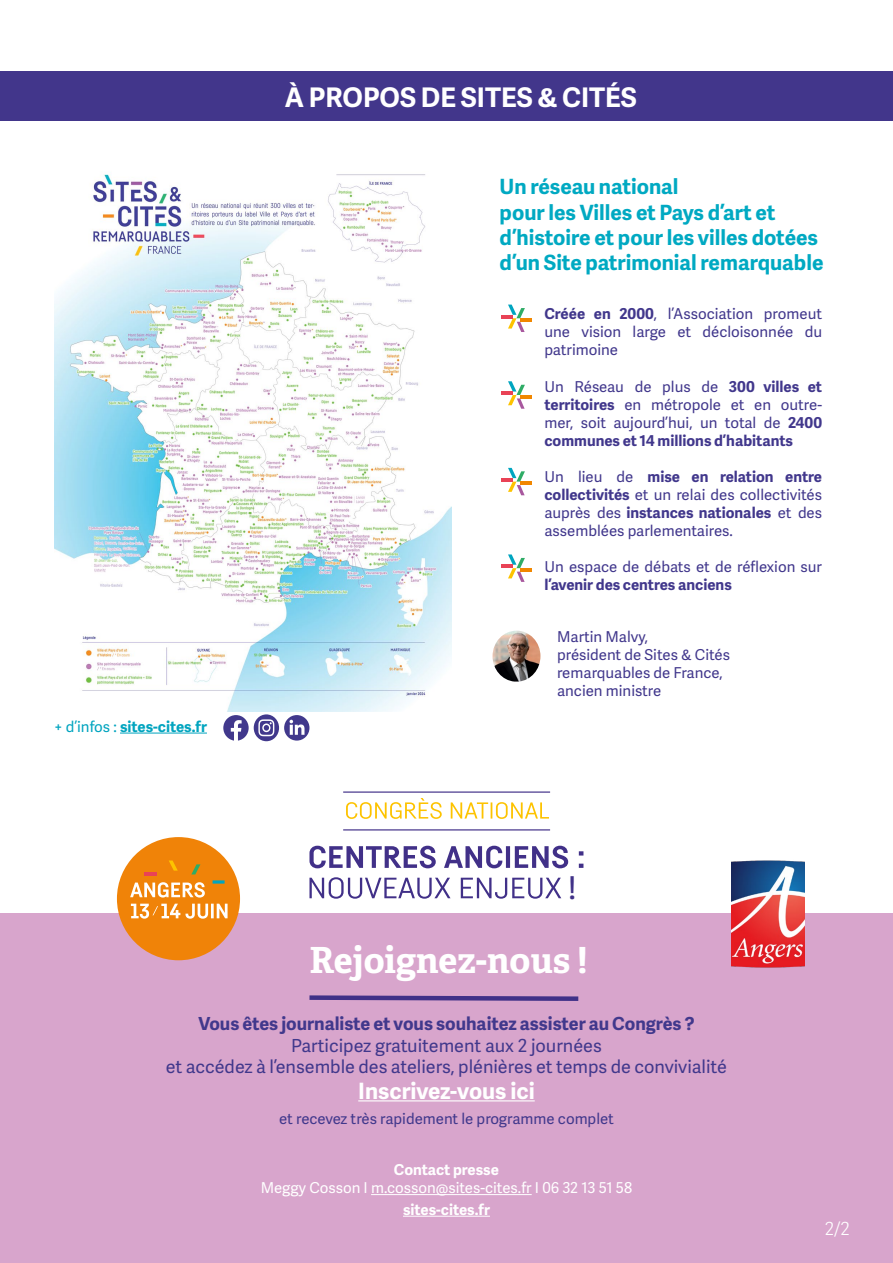
<style>
.page{position:relative;width:893px;height:1263px;background:#fff}
.page>*{position:absolute;margin:0;border:0;box-sizing:border-box;transform-origin:0 0}
.t1{font:700 36px "Adelle Basic";color:#fff}
.t2{font:31.5px "Adelle Basic";color:#403188}
.t3{font:700 27px "Adelle Sans";color:#fff}
.t4{font:700 22.5px "Adelle Sans";color:#fff}
.t5{font:700 21px/25.2px "Adelle Sans";color:#00a9c2}
.t6{font:18px/21.6px "Adelle Sans";color:#41388c;text-align:center}
.t7{font:700 18px "Adelle Sans";color:#41388c}
.t8{font:300 18px "Adelle Sans";color:#fff}
.t9{font:15px/18px "Adelle Sans";color:#41378c;text-align:justify}
.t10{font:15px "Adelle Sans";color:#fff}
.t11{font:15px "Adelle Sans";color:#41388c}
.t12{font:700 15px "Adelle Sans";color:#fff}
.t13{font:700 15px "Adelle Sans";color:#41378c}
.t14{font:700 15px "Adelle Sans";color:#00a4bf}
.s1{font-weight:700}
.s2{font-weight:400}
</style>
<div class="page">
<div style="left:0;top:913px;width:893px;height:350px;background:#d8a5cc"></div>
<div style="left:0;top:72px;width:893px;height:49px;background:#42368b"></div>
<hr style="left:371px;top:1194px;width:161px;height:1px;background:#fff">
<hr style="left:403px;top:1216px;width:87px;height:1px;background:#fff">
<img style="left:54px;top:174px;width:398px;height:537px">
<hr style="left:501px;top:478px;width:12px;height:4px;background:#e94256">
<svg style="left:508px;top:468px;width:24px;height:27px"></svg>
<hr style="left:501px;top:391px;width:12px;height:4px;background:#e94256">
<svg style="left:508px;top:381px;width:24px;height:28px"></svg>
<hr style="left:520px;top:318px;width:12px;height:4px;background:#f18700">
<svg style="left:501px;top:305px;width:24px;height:27px"></svg>
<svg style="left:309px;top:995px;width:270px;height:6px;background:#664e99"></svg>
<hr style="left:120px;top:733px;width:87px;height:1px;background:#00a4bf">
<img style="left:731px;top:860px;width:74px;height:108px">
<hr style="left:343px;top:829px;width:207px;height:1px;background:#413088">
<hr style="left:343px;top:791px;width:207px;height:2px;background:#413088">
<svg style="left:309px;top:877px;width:252px;height:22px"></svg>
<svg style="left:309px;top:846px;width:274px;height:22px"></svg>
<svg style="left:346px;top:798px;width:203px;height:21px"></svg>
<div style="left:117px;top:837px;width:123px;height:123px;background:#f08308;border-radius:50%"></div>
<svg style="left:191px;top:864px;width:9px;height:10px"></svg>
<svg style="left:213px;top:880px;width:12px;height:3px"></svg>
<svg style="left:145px;top:873px;width:12px;height:3px"></svg>
<svg style="left:169px;top:860px;width:9px;height:11px"></svg>
<svg style="left:131px;top:904px;width:97px;height:15px"></svg>
<svg style="left:130px;top:882px;width:75px;height:15px"></svg>
<hr style="left:358px;top:1100px;width:177px;height:1px;background:#fff">
<svg style="left:223px;top:715px;width:26px;height:25px"></svg>
<svg style="left:254px;top:714px;width:25px;height:27px"></svg>
<svg style="left:258px;top:719px;width:16px;height:17px"></svg>
<div style="left:284px;top:715px;width:25px;height:25px;background:#41388c;border-radius:50%"></div>
<svg style="left:289px;top:720px;width:15px;height:15px"></svg>
<hr style="left:520px;top:568px;width:12px;height:4px;background:#f18700">
<svg style="left:501px;top:554px;width:24px;height:28px"></svg>
<img style="left:492px;top:631px;width:48px;height:50px">
<h3 class="t3" style="left:285px;top:77px;width:354px">À PROPOS DE SITES &amp; CITÉS</h3>
<h3 class="t5" style="left:500px;top:173px;width:325px">Un réseau national<br>pour les Villes et Pays d’art et d’histoire et pour les villes dotées d’un Site patrimonial remarquable</h3>
<p class="t9" style="left:544px;top:305px;width:279px"><span class="s1">Créée en 2000</span>, l’Association promeut une vision large et décloisonnée du patrimoine</p>
<p class="t9" style="left:544px;top:377px;width:279px">Un Réseau de plus de <span class="s1">300 villes et territoires</span> en métropole et en outre&shy;mer, soit aujourd’hui, un total de <span class="s1">2400 communes et 14 millions d’habitants</span></p>
<p class="t9" style="left:544px;top:467px;width:279px">Un lieu de <span class="s1">mise en relation entre collectivités</span> et un relai des collectivités auprès des <span class="s1">instances nationales</span> et des assemblées parlementaires.</p>
<p class="t9" style="left:544px;top:557px;width:279px">Un espace de débats et de réflexion sur</p>
<p class="t13" style="left:544px;top:573px;width:189px">l’avenir des centres anciens</p>
<p class="t14" style="left:54px;top:715px;width:154px"><span class="s2">+ d’infos :</span> sites-cites.fr</p>
<p class="t9" style="left:557px;top:627px;width:174px;text-align:left">Martin Malvy,<br>président de Sites &amp; Cités remarquables de France, ancien ministre</p>
<h2 class="t2" style="left:568px;top:868px;width:10px">!</h2>
<h1 class="t1" style="left:309px;top:938px;width:280px">Rejoignez-nous !</h1>
<p class="t7" style="left:198px;top:1010px;width:498px">Vous êtes journaliste et vous souhaitez assister au Congrès ?</p>
<p class="t6" style="left:166px;top:1034px;width:563px">Participez gratuitement aux 2 journées<br>et accédez à l’ensemble des ateliers, plénières et temps de convivialité</p>
<h3 class="t4" style="left:358px;top:1074px;width:178px">Inscrivez-vous ici</h3>
<p class="t11" style="left:279px;top:1108px;width:336px">et recevez très rapidement le programme complet</p>
<p class="t12" style="left:394px;top:1159px;width:107px">Contact presse</p>
<p class="t10" style="left:261px;top:1177px;width:373px">Meggy Cosson I m.cosson@sites-cites.fr I 06 32 13 51 58</p>
<p class="t12" style="left:403px;top:1198px;width:88px">sites-cites.fr</p>
<p class="t8" style="left:825px;top:1218px;width:26px">2/2</p>
</div>
